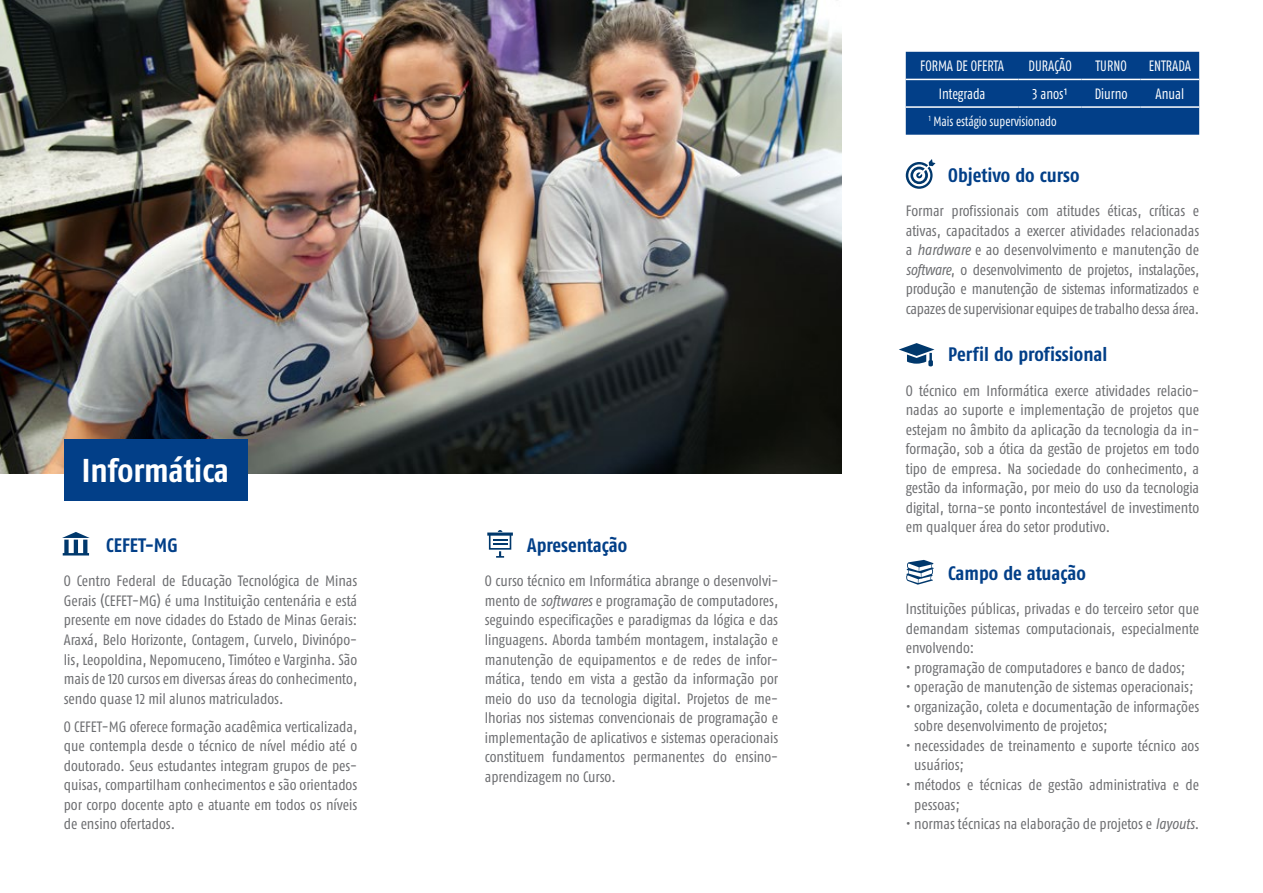
<style>
.page{position:relative;width:1263px;height:893px;background:#fff}
.page>*{position:absolute;margin:0;border:0;box-sizing:border-box;transform-origin:0 0}
.t1{font:700 33px "Fago Co Lf";letter-spacing:-.005em;color:#fff}
.t2{font:700 19.5px "Fago Co Lf";color:#023f88}
.t3{font:15px/19.5px "Fago Co Lf";color:#6d6e71;text-align:justify}
.t4{font:15px "Fago Co Lf";color:#fff;scale:.9 1}
.t5{font:13.5px "Fago Co Lf";color:#fff;scale:.9 1}
.s1{font-style:italic}
</style>
<div class="page">
<img style="left:0;top:0;width:842px;height:473px">
<svg style="left:906px;top:159px;width:29px;height:30px"></svg>
<svg style="left:62px;top:532px;width:28px;height:23px"></svg>
<svg style="left:899px;top:343px;width:35px;height:23px"></svg>
<svg style="left:906px;top:560px;width:28px;height:25px"></svg>
<div style="left:64px;top:440px;width:183px;height:61px;background:#023f88"></div>
<svg style="left:487px;top:530px;width:26px;height:28px"></svg>
<div style="left:906px;top:52px;width:293px;height:83px;background:#023f88"></div>
<hr style="left:906px;top:79px;width:112px;height:1px;background:#fff">
<hr style="left:1018px;top:79px;width:64px;height:1px;background:#fff">
<hr style="left:1082px;top:79px;width:58px;height:1px;background:#fff">
<hr style="left:1140px;top:79px;width:59px;height:1px;background:#fff">
<hr style="left:906px;top:106px;width:112px;height:2px;background:#fff">
<hr style="left:1018px;top:106px;width:64px;height:2px;background:#fff">
<hr style="left:1082px;top:106px;width:58px;height:2px;background:#fff">
<hr style="left:1140px;top:106px;width:59px;height:2px;background:#fff">
<h1 class="t1" style="left:82px;top:451px;width:149px">Informática</h1>
<h2 class="t2" style="left:106px;top:534px;width:73px">CEFET-MG</h2>
<p class="t3" style="left:64px;top:571px;width:295px">O Centro Federal de Educação Tecnológica de Minas Gerais (CEFET-MG) é uma Instituição centenária e está presente em nove cidades do Estado de Minas Gerais:<br>Araxá, Belo Horizonte, Contagem, Curvelo, Divinópo&shy;lis, Leopoldina, Nepomuceno, Timóteo e Varginha. São mais de 120 cursos em diversas áreas do conhecimento, sendo quase 12 mil alunos matriculados.</p>
<p class="t3" style="left:64px;top:716px;width:295px">O CEFET-MG oferece formação acadêmica verticalizada, que contempla desde o técnico de nível médio até o doutorado. Seus estudantes integram grupos de pes&shy;quisas, compartilham conhecimentos e são orientados por corpo docente apto e atuante em todos os níveis de ensino ofertados.</p>
<h2 class="t2" style="left:527px;top:534px;width:101px">Apresentação</h2>
<p class="t3" style="left:485px;top:571px;width:295px">O curso técnico em Informática abrange o desenvolvi&shy;mento de <span class="s1">softwares</span> e programação de computadores, seguindo especificações e paradigmas da lógica e das linguagens. Aborda também montagem, instalação e manutenção de equipamentos e de redes de infor&shy;mática, tendo em vista a gestão da informação por meio do uso da tecnologia digital. Projetos de me&shy;lhorias nos sistemas convencionais de programação e implementação de aplicativos e sistemas operacionais constituem fundamentos permanentes do ensino&shy;aprendizagem no Curso.</p>
<p class="t4" style="left:920px;top:57px;width:95px">FORMA DE OFERTA</p>
<p class="t4" style="left:1028px;top:57px;width:50px">DURAÇÃO</p>
<p class="t4" style="left:1095px;top:57px;width:36px">TURNO</p>
<p class="t4" style="left:1149px;top:57px;width:48px">ENTRADA</p>
<p class="t4" style="left:939px;top:85px;width:53px">Integrada</p>
<p class="t4" style="left:1032px;top:85px;width:40px">3 anos¹</p>
<p class="t4" style="left:1095px;top:85px;width:38px">Diurno</p>
<p class="t4" style="left:1155px;top:85px;width:33px">Anual</p>
<p class="t5" style="left:929px;top:113px;width:143px"><sup>1</sup> Mais estágio supervisionado</p>
<h2 class="t2" style="left:948px;top:164px;width:133px">Objetivo do curso</h2>
<p class="t3" style="left:906px;top:201px;width:295px">Formar profissionais com atitudes éticas, críticas e ativas, capacitados a exercer atividades relacionadas a <span class="s1">hardware</span> e ao desenvolvimento e manutenção de <span class="s1">software</span>, o desenvolvimento de projetos, instalações, produção e manutenção de sistemas informatizados e capazes de supervisionar equipes de trabalho dessa área.</p>
<h2 class="t2" style="left:948px;top:343px;width:161px">Perfil do profissional</h2>
<p class="t3" style="left:906px;top:381px;width:295px">O técnico em Informática exerce atividades relacio&shy;nadas ao suporte e implementação de projetos que estejam no âmbito da aplicação da tecnologia da in&shy;formação, sob a ótica da gestão de projetos em todo tipo de empresa. Na sociedade do conhecimento, a gestão da informação, por meio do uso da tecnologia digital, torna-se ponto incontestável de investimento em qualquer área do setor produtivo.</p>
<h2 class="t2" style="left:948px;top:562px;width:139px">Campo de atuação</h2>
<p class="t3" style="left:906px;top:599px;width:295px">Instituições públicas, privadas e do terceiro setor que demandam sistemas computacionais, especialmente envolvendo:</p>
<p class="t3" style="left:906px;top:658px;width:281px">• programação de computadores e banco de dados;</p>
<p class="t3" style="left:906px;top:677px;width:289px">• operação de manutenção de sistemas operacionais;</p>
<p class="t3" style="left:914px;top:697px;width:286px;text-indent:-8px">• organização, coleta e documentação de informações sobre desenvolvimento de projetos;</p>
<p class="t3" style="left:914px;top:736px;width:286px;text-indent:-8px">• necessidades de treinamento e suporte técnico aos usuários;</p>
<p class="t3" style="left:914px;top:775px;width:286px;text-indent:-8px">• métodos e técnicas de gestão administrativa e de pessoas;</p>
<p class="t3" style="left:906px;top:814px;width:295px">• normas técnicas na elaboração de projetos e <span class="s1">layouts</span>.</p>
</div>
